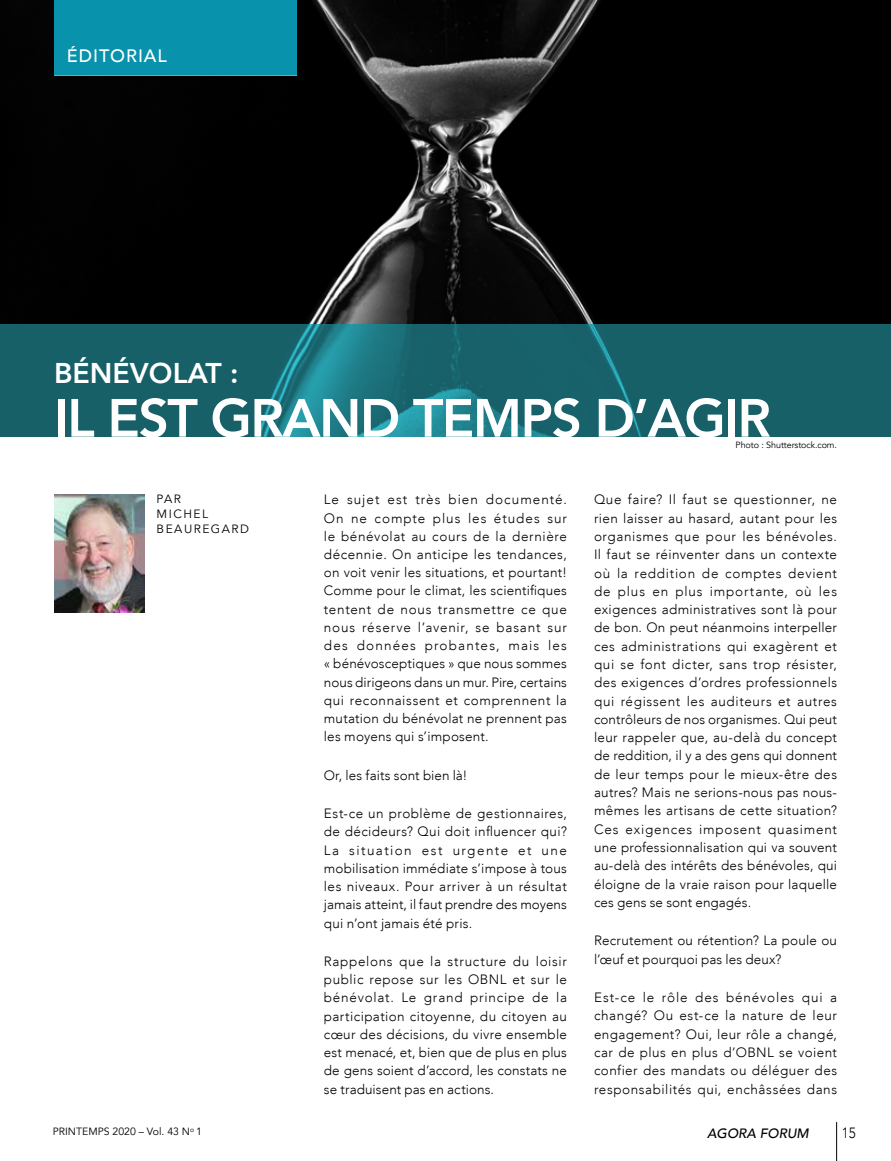
<style>
.page{position:relative;width:891px;height:1161px;background:#fff}
.page>*{position:absolute;margin:0;border:0;box-sizing:border-box;transform-origin:0 0}
.t1{font:800 53.25px "Avenir";letter-spacing:-.03em;color:#fff}
.t2{font:800 28.5px "Avenir";color:#fff}
.t3{font:500 18px "Avenir LT";letter-spacing:.05em;color:#fff}
.t4{font:300 14.85px "Avenir LT";color:#000;scale:.91 1}
.t5{font:300 13.5px/18.3px "Avenir LT";letter-spacing:.01em;color:#000;text-align:justify}
.t6{font:italic 500 13.5px "Avenir";color:#000}
.t7{font:12px/15px "Avenir LT";letter-spacing:.125em;color:#000}
.t8{font:10.5px "Avenir LT";color:#000}
.t9{font:9px "Avenir LT";letter-spacing:-.01em;color:#000}
</style>
<div class="page">
<img style="left:0;top:0;width:891px;height:324px">
<svg style="left:0;top:324px;width:891px;height:113px;background:#186770"></svg>
<img style="left:54px;top:495px;width:91px;height:117px">
<div style="left:54px;top:0;width:243px;height:75px;background:#0992ac"></div>
<hr style="left:836px;top:1122px;width:1px;height:39px;background:#000">
<h3 class="t3" style="left:67px;top:45px;width:101px">ÉDITORIAL</h3>
<h2 class="t2" style="left:54px;top:351px;width:186px">BÉNÉVOLAT :</h2>
<h1 class="t1" style="left:54px;top:377px;width:718px">IL EST GRAND TEMPS D’AGIR</h1>
<p class="t7" style="left:157px;top:492px;width:94px">PAR<br>MICHEL<br>BEAUREGARD</p>
<p class="t5" style="left:324px;top:491px;width:245px">Le sujet est très bien documenté.<br>On ne compte plus les études sur le bénévolat au cours de la dernière décennie. On anticipe les tendances, on voit venir les situations, et pourtant!<br>Comme pour le climat, les scientifiques tentent de nous transmettre ce que nous réserve l’avenir, se basant sur des données probantes, mais les « bénévosceptiques » que nous sommes nous dirigeons dans un mur. Pire, certains qui reconnaissent et comprennent la mutation du bénévolat ne prennent pas les moyens qui s’imposent.</p>
<p class="t5" style="left:324px;top:766px;width:145px">Or, les faits sont bien là!</p>
<p class="t5" style="left:324px;top:804px;width:245px">Est-ce un problème de gestionnaires, de décideurs? Qui doit influencer qui?<br>La situation est urgente et une mobilisation immédiate s’impose à tous les niveaux. Pour arriver à un résultat jamais atteint, il faut prendre des moyens qui n’ont jamais été pris.</p>
<p class="t5" style="left:324px;top:952px;width:245px">Rappelons que la structure du loisir public repose sur les OBNL et sur le bénévolat. Le grand principe de la participation citoyenne, du citoyen au cœur des décisions, du vivre ensemble est menacé, et, bien que de plus en plus de gens soient d’accord, les constats ne se traduisent pas en actions.</p>
<p class="t9" style="left:736px;top:440px;width:103px">Photo : Shutterstock.com.</p>
<p class="t5" style="left:594px;top:491px;width:245px">Que faire? Il faut se questionner, ne rien laisser au hasard, autant pour les organismes que pour les bénévoles.<br>Il faut se réinventer dans un contexte où la reddition de comptes devient de plus en plus importante, où les exigences administratives sont là pour de bon. On peut néanmoins interpeller ces administrations qui exagèrent et qui se font dicter, sans trop résister, des exigences d’ordres professionnels qui régissent les auditeurs et autres contrôleurs de nos organismes. Qui peut leur rappeler que, au-delà du concept de reddition, il y a des gens qui donnent de leur temps pour le mieux-être des autres? Mais ne serions-nous pas nous&shy;mêmes les artisans de cette situation?<br>Ces exigences imposent quasiment une professionnalisation qui va souvent au-delà des intérêts des bénévoles, qui éloigne de la vraie raison pour laquelle ces gens se sont engagés.</p>
<p class="t5" style="left:594px;top:932px;width:245px">Recrutement ou rétention? La poule ou l’œuf et pourquoi pas les deux?</p>
<p class="t5" style="left:594px;top:988px;width:245px">Est-ce le rôle des bénévoles qui a changé? Ou est-ce la nature de leur engagement? Oui, leur rôle a changé, car de plus en plus d’OBNL se voient confier des mandats ou déléguer des responsabilités qui, enchâssées dans</p>
<p class="t8" style="left:53px;top:1125px;width:150px">PRINTEMPS 2020 – Vol. 43 N<sup>o</sup> 1</p>
<p class="t6" style="left:707px;top:1125px;width:103px">AGORA FORUM</p>
<p class="t4" style="left:842px;top:1124px;width:17px">15</p>
</div>
